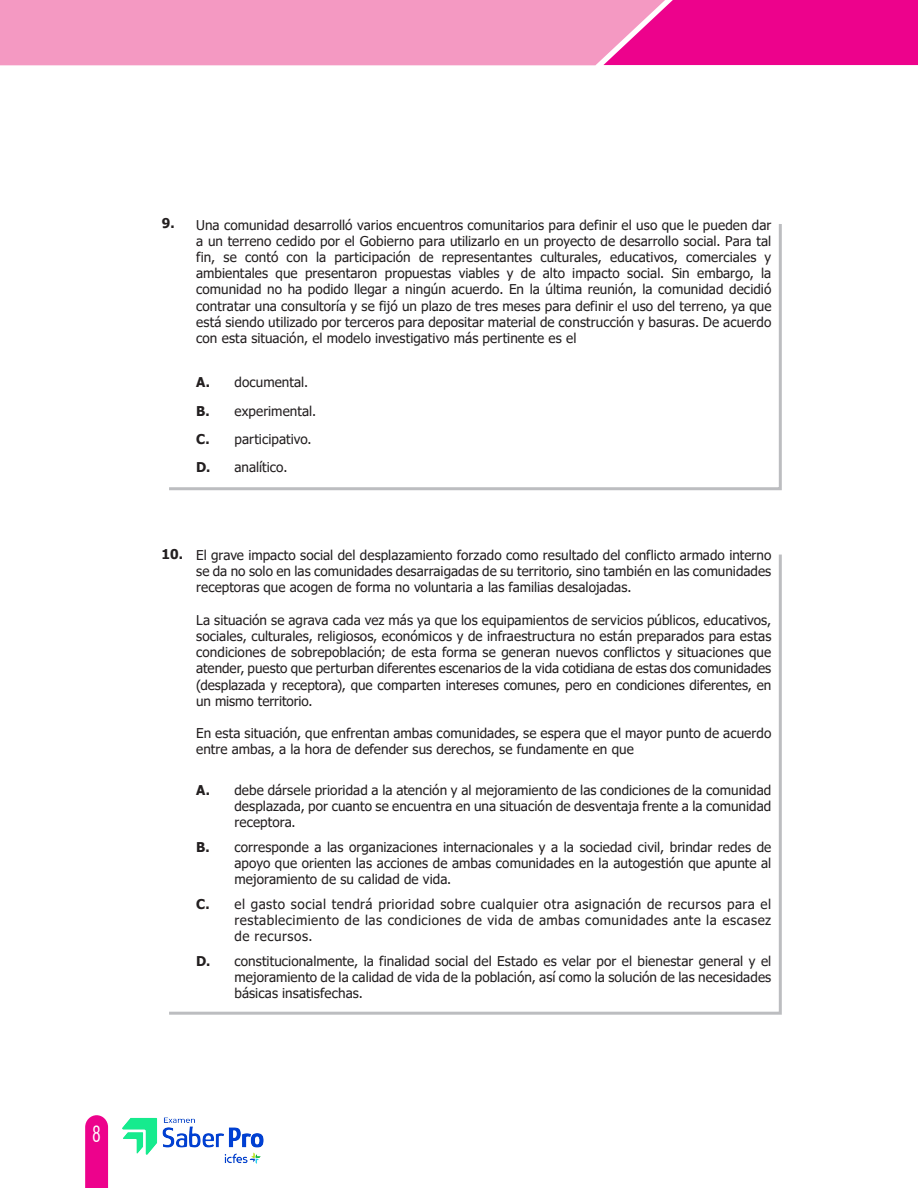
<style>
.page{position:relative;width:918px;height:1188px;background:#fff}
.page>*{position:absolute;margin:0;border:0;box-sizing:border-box;transform-origin:0 0}
.t1{font:300 condensed 22.5px "Futura BT";color:#fff}
.t2{font:13.5px/16.2px "Tahoma";letter-spacing:.005em;color:#231f20;text-align:justify}
.SUBTITULO{font:700 13.5px "Tahoma";color:#231f20}
.s1{font-weight:700}
</style>
<div class="page">
<svg style="left:85px;top:1115px;width:23px;height:73px;background:#ed0d91"></svg>
<div style="left:673px;top:0;width:245px;height:65px;background:#ed028c"></div>
<div style="left:0;top:0;width:673px;height:65px;background:#f499c2"></div>
<svg style="left:169px;top:554px;width:613px;height:461px"></svg>
<svg style="left:169px;top:224px;width:613px;height:267px"></svg>
<img style="left:123px;top:1117px;width:140px;height:46px">
<h1 class="t1" style="left:92px;top:1120px;width:10px">8</h1>
<p class="SUBTITULO" style="left:162px;top:214px;width:14px">9.</p>
<p class="t2" style="left:196px;top:217px;width:577px">Una comunidad desarrolló varios encuentros comunitarios para definir el uso que le pueden dar a un terreno cedido por el Gobierno para utilizarlo en un proyecto de desarrollo social. Para tal fin, se contó con la participación de representantes culturales, educativos, comerciales y ambientales que presentaron propuestas viables y de alto impacto social. Sin embargo, la comunidad no ha podido llegar a ningún acuerdo. En la última reunión, la comunidad decidió contratar una consultoría y se fijó un plazo de tres meses para definir el uso del terreno, ya que está siendo utilizado por terceros para depositar material de construcción y basuras. De acuerdo con esta situación, el modelo investigativo más pertinente es el</p>
<p class="t2" style="left:196px;top:369px;width:122px;line-height:28.2px;text-align:left"><span class="s1">A.</span> documental.<br><span class="s1">B.</span> experimental.<br><span class="s1">C.</span> participativo.<br><span class="s1">D.</span> analítico.</p>
<p class="SUBTITULO" style="left:162px;top:545px;width:23px">10.</p>
<p class="t2" style="left:196px;top:548px;width:577px">El grave impacto social del desplazamiento forzado como resultado del conflicto armado interno se da no solo en las comunidades desarraigadas de su territorio, sino también en las comunidades receptoras que acogen de forma no voluntaria a las familias desalojadas.</p>
<p class="t2" style="left:196px;top:613px;width:577px">La situación se agrava cada vez más ya que los equipamientos de servicios públicos, educativos, sociales, culturales, religiosos, económicos y de infraestructura no están preparados para estas condiciones de sobrepoblación; de esta forma se generan nuevos conflictos y situaciones que atender, puesto que perturban diferentes escenarios de la vida cotidiana de estas dos comunidades (desplazada y receptora), que comparten intereses comunes, pero en condiciones diferentes, en un mismo territorio.</p>
<p class="t2" style="left:196px;top:726px;width:577px">En esta situación, que enfrentan ambas comunidades, se espera que el mayor punto de acuerdo entre ambas, a la hora de defender sus derechos, se fundamente en que</p>
<p class="t2" style="left:234px;top:783px;width:538px;text-indent:-38px"><span class="s1">A.</span> debe dársele prioridad a la atención y al mejoramiento de las condiciones de la comunidad desplazada, por cuanto se encuentra en una situación de desventaja frente a la comunidad receptora.</p>
<p class="t2" style="left:234px;top:840px;width:538px;text-indent:-38px"><span class="s1">B.</span> corresponde a las organizaciones internacionales y a la sociedad civil, brindar redes de apoyo que orienten las acciones de ambas comunidades en la autogestión que apunte al mejoramiento de su calidad de vida.</p>
<p class="t2" style="left:234px;top:897px;width:538px;text-indent:-38px"><span class="s1">C.</span> el gasto social tendrá prioridad sobre cualquier otra asignación de recursos para el restablecimiento de las condiciones de vida de ambas comunidades ante la escasez de recursos.</p>
<p class="t2" style="left:234px;top:953px;width:538px;text-indent:-38px"><span class="s1">D.</span> constitucionalmente, la finalidad social del Estado es velar por el bienestar general y el mejoramiento de la calidad de vida de la población, así como la solución de las necesidades básicas insatisfechas.</p>
</div>
